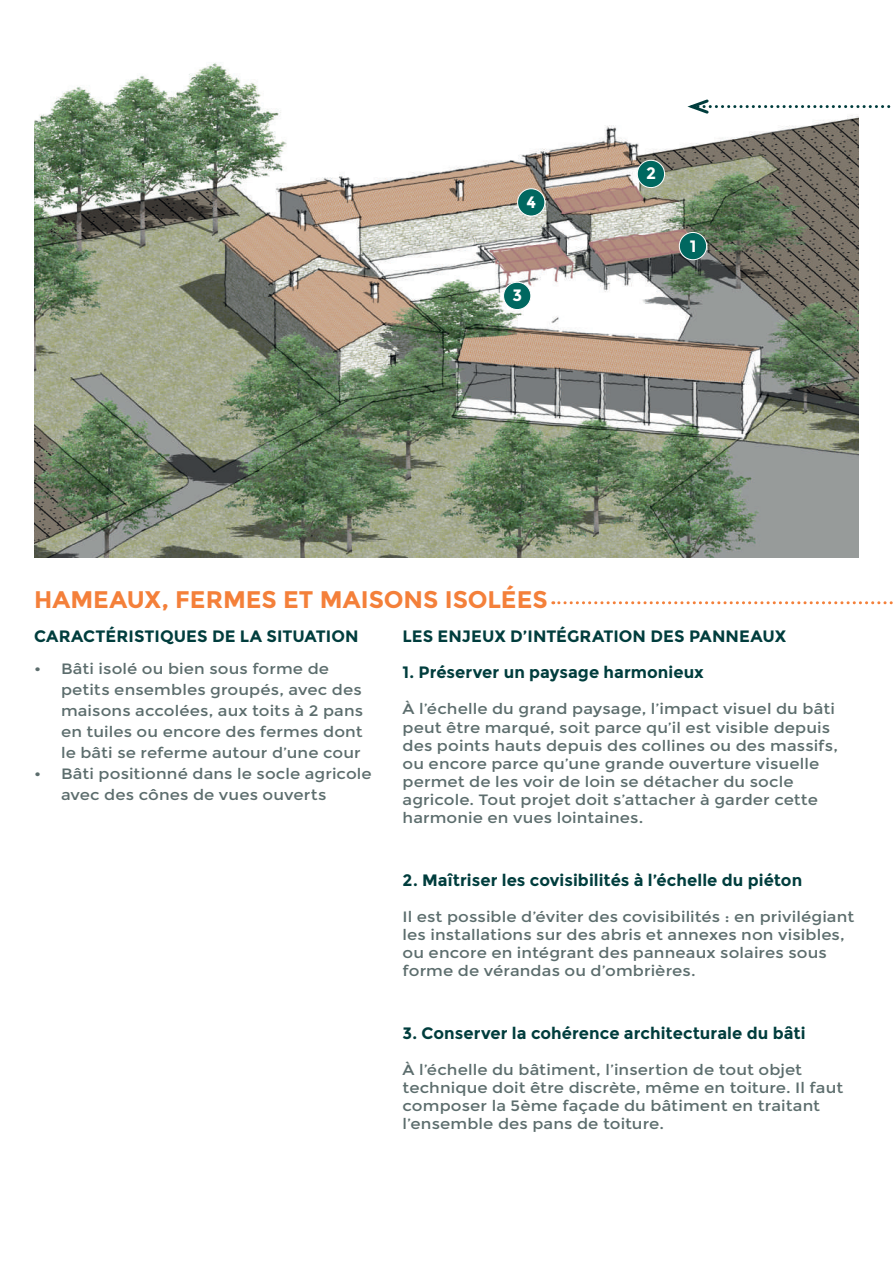
<style>
.page{position:relative;width:893px;height:1263px;background:#fff}
.page>*{position:absolute;margin:0;border:0;box-sizing:border-box;transform-origin:0 0}
.t1{font:700 24px "Montserrat";color:#f4803a}
.t2{font:700 16.5px "Montserrat";letter-spacing:.005em;color:#003d3d}
.t3{font:700 16.5px "Montserrat";color:#fff}
.t4{font:15px/18px "Montserrat";letter-spacing:.005em;color:#5c6d6d;scale:1.1 1}
</style>
<div class="page">
<img style="left:34px;top:62px;width:825px;height:496px">
<div style="left:504px;top:282px;width:27px;height:28px;background:#006860;border-radius:50%"></div>
<div style="left:503px;top:282px;width:28px;height:28px;border:1px solid #fff;border-radius:50%"></div>
<div style="left:637px;top:160px;width:28px;height:28px;background:#006860;border-radius:50%"></div>
<div style="left:637px;top:160px;width:28px;height:28px;border:1px solid #fff;border-radius:50%"></div>
<div style="left:518px;top:189px;width:27px;height:27px;background:#006860;border-radius:50%"></div>
<div style="left:517px;top:188px;width:28px;height:28px;border:1px solid #fff;border-radius:50%"></div>
<div style="left:679px;top:232px;width:28px;height:28px;background:#006860;border-radius:50%"></div>
<div style="left:679px;top:232px;width:28px;height:28px;border:1px solid #fff;border-radius:50%"></div>
<svg style="left:553px;top:601px;width:340px;height:3px"></svg>
<svg style="left:683px;top:97px;width:208px;height:19px"></svg>
<p class="t3" style="left:527px;top:192px;width:11px">4</p>
<p class="t3" style="left:512px;top:286px;width:11px">3</p>
<p class="t3" style="left:646px;top:164px;width:11px">2</p>
<p class="t3" style="left:690px;top:236px;width:8px">1</p>
<h1 class="t1" style="left:34px;top:585px;width:515px">HAMEAUX, FERMES ET MAISONS ISOLÉES</h1>
<p class="t2" style="left:34px;top:626px;width:326px">CARACTÉRISTIQUES DE LA SITUATION</p>
<p class="t2" style="left:403px;top:626px;width:385px">LES ENJEUX D’INTÉGRATION DES PANNEAUX</p>
<p class="t4" style="left:61px;top:659px;width:276px;line-height:21px;text-indent:-27px">• Bâti isolé ou bien sous forme de petits ensembles groupés, avec des maisons accolées, aux toits à 2 pans en tuiles ou encore des fermes dont le bâti se referme autour d’une cour</p>
<p class="t4" style="left:61px;top:764px;width:284px;line-height:21px;text-indent:-27px">• Bâti positionné dans le socle agricole avec des cônes de vues ouverts</p>
<p class="t2" style="left:403px;top:663px;width:303px">1. Préserver un paysage harmonieux</p>
<p class="t4" style="left:403px;top:700px;width:397px">À l’échelle du grand paysage, l’impact visuel du bâti peut être marqué, soit parce qu’il est visible depuis des points hauts depuis des collines ou des massifs, ou encore parce qu’une grande ouverture visuelle permet de les voir de loin se détacher du socle agricole. Tout projet doit s’attacher à garder cette harmonie en vues lointaines.</p>
<p class="t2" style="left:403px;top:870px;width:401px">2. Maîtriser les covisibilités à l’échelle du piéton</p>
<p class="t4" style="left:403px;top:907px;width:412px">Il est possible d’éviter des covisibilités : en privilégiant les installations sur des abris et annexes non visibles, ou encore en intégrant des panneaux solaires sous forme de vérandas ou d’ombrières.</p>
<p class="t2" style="left:403px;top:1023px;width:404px">3. Conserver la cohérence architecturale du bâti</p>
<p class="t4" style="left:403px;top:1060px;width:402px">À l’échelle du bâtiment, l’insertion de tout objet technique doit être discrète, même en toiture. Il faut composer la 5ème façade du bâtiment en traitant l’ensemble des pans de toiture.</p>
</div>
